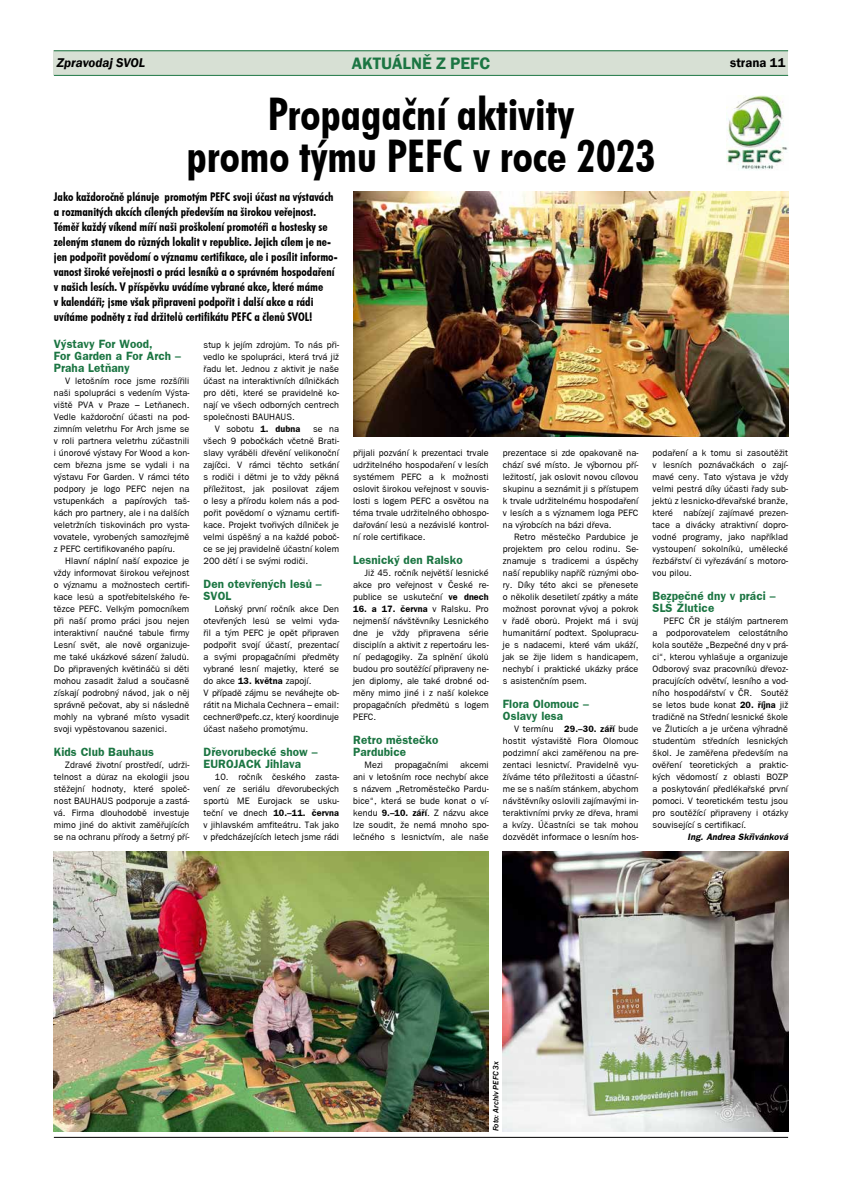
<style>
.page{position:relative;width:842px;height:1191px;background:#fff}
.page>*{position:absolute;margin:0;border:0;box-sizing:border-box;transform-origin:0 0}
.t1{font:45px/42px "Futura Bd Cn AT";color:#000;text-align:center}
.t2{font:600 17px "Franklin Gothic";color:#1b7542}
.t3{font:italic 600 13px "Franklin Gothic";color:#000}
.t4{font:600 13px "Franklin Gothic";color:#000}
.t5{font:12px/15px "Futura Bd Cn AT";color:#000}
.t6{font:700 12px/12px "Frankfurt Gothic";letter-spacing:.01em;color:#1b7542}
.t7{font:9.3px/12px "Frankfurt Gothic";letter-spacing:.01em;color:#000;text-align:justify}
.t8{font:italic 700 9.3px "Frankfurt Gothic";letter-spacing:.01em;color:#000}
.t9{font:italic 500 8px "Franklin Gothic";color:#000}
.s1{font-weight:700}
</style>
<div class="page">
<hr style="left:54px;top:1137px;width:734px;height:1px;background:#000">
<div style="left:54px;top:50px;width:734px;height:25px;background:#d7e0d4"></div>
<hr style="left:54px;top:51px;width:734px;height:1px;background:#1b7542">
<hr style="left:54px;top:75px;width:734px;height:1px;background:#1b7542">
<img style="left:503px;top:852px;width:285px;height:279px">
<img style="left:353px;top:192px;width:435px;height:244px">
<img style="left:726px;top:96px;width:62px;height:74px">
<img style="left:54px;top:852px;width:435px;height:279px">
<h2 class="t2" style="left:352px;top:53px;width:140px">AKTUÁLNĚ Z PEFC</h2>
<h1 class="t1" style="left:187px;top:94px;width:470px">Propagační aktivity<br>promo týmu PEFC v roce 2023</h1>
<p class="t5" style="left:54px;top:189px;width:285px">Jako každoročně plánuje promotým PEFC svoji účast na výstavách a rozmanitých akcích cílených především na širokou veřejnost.<br>Téměř každý víkend míří naši proškolení promotéři a hostesky se zeleným stanem do různých lokalit v republice. Jejich cílem je ne&shy;jen podpořit povědomí o významu certifikace, ale i posílit informo&shy;vanost široké veřejnosti o práci lesníků a o správném hospodaření v našich lesích. V příspěvku uvádíme vybrané akce, které máme<br>v kalendáři; jsme však připraveni podpořit i další akce a rádi uvítáme podněty z řad držitelů certifikátu PEFC a členů SVOL!</p>
<h3 class="t3" style="left:57px;top:55px;width:90px">Zpravodaj SVOL</h3>
<h3 class="t4" style="left:730px;top:55px;width:57px">strana 11</h3>
<p class="t6" style="left:54px;top:337px;width:128px">Výstavy For Wood,<br>For Garden a For Arch –<br>Praha Letňany</p>
<p class="t7" style="left:54px;top:374px;width:137px;text-indent:11px">V letošním roce jsme rozšířili naši spolupráci s vedením Výsta&shy;viště PVA v Praze – Letňanech.<br>Vedle každoroční účasti na pod&shy;zimním veletrhu For Arch jsme se v roli partnera veletrhu zúčastnili i únorové výstavy For Wood a kon&shy;cem března jsme se vydali i na výstavu For Garden. V rámci této podpory je logo PEFC nejen na vstupenkách a papírových taš&shy;kách pro partnery, ale i na dalších veletržních tiskovinách pro vysta&shy;vovatele, vyrobených samozřejmě z PEFC certifikovaného papíru.</p>
<p class="t7" style="left:54px;top:554px;width:137px;text-indent:11px">Hlavní náplní naší expozice je vždy informovat širokou veřejnost o významu a možnostech certifi&shy;kace lesů a spotřebitelského ře&shy;tězce PEFC. Velkým pomocníkem při naší promo práci jsou nejen interaktivní naučné tabule firmy Lesní svět, ale nově organizuje&shy;me také ukázkové sázení žaludů.<br>Do připravených květináčů si děti mohou zasadit žalud a současně získají podrobný návod, jak o něj správně pečovat, aby si následně mohly na vybrané místo vysadit svoji vypěstovanou sazenici.</p>
<p class="t6" style="left:54px;top:745px;width:102px">Kids Club Bauhaus</p>
<p class="t7" style="left:54px;top:758px;width:137px;text-indent:11px">Zdravé životní prostředí, udrži&shy;telnost a důraz na ekologii jsou stěžejní hodnoty, které společ&shy;nost BAUHAUS podporuje a zastá&shy;vá. Firma dlouhodobě investuje mimo jiné do aktivit zaměřujících se na ochranu přírody a šetrný pří-</p>
<p class="t7" style="left:204px;top:338px;width:137px">stup k jejím zdrojům. To nás při-</p>
<p class="t7" style="left:204px;top:350px;width:137px">vedlo ke spolupráci, která trvá již</p>
<p class="t7" style="left:204px;top:362px;width:137px">řadu let. Jednou z aktivit je naše</p>
<p class="t7" style="left:204px;top:374px;width:137px">účast na interaktivních dílničkách</p>
<p class="t7" style="left:204px;top:386px;width:137px">pro děti, které se pravidelně ko-</p>
<p class="t7" style="left:204px;top:398px;width:137px">nají ve všech odborných centrech</p>
<p class="t7" style="left:204px;top:410px;width:93px">společnosti BAUHAUS.</p>
<p class="t7" style="left:215px;top:422px;width:87px">V sobotu <span class="s1">1. dubna</span></p>
<p class="t7" style="left:204px;top:422px;width:137px;text-indent:110px">se na všech 9 pobočkách včetně Brati&shy;slavy vyráběli dřevění velikonoční zajíčci. V rámci těchto setkání s rodiči i dětmi je to vždy pěkná příležitost, jak posilovat zájem o lesy a přírodu kolem nás a pod&shy;pořit povědomí o významu certifi&shy;kace. Projekt tvořivých dílniček je velmi úspěšný a na každé poboč&shy;ce se jej pravidelně účastní kolem 200 dětí i se svými rodiči.</p>
<p class="t6" style="left:204px;top:577px;width:120px">Den otevřených lesů –<br>SVOL</p>
<p class="t7" style="left:204px;top:602px;width:137px;text-align:left;text-indent:11px">Loňský první ročník akce Den otevřených lesů se velmi vyda&shy;řil a tým PEFC je opět připraven podpořit svojí účastí, prezentací a svými propagačními předměty vybrané lesní majetky, které se do akce <span class="s1">13. května</span> zapojí.<br>V případě zájmu se neváhejte ob&shy;rátit na Michala Cechnera – email: cechner@pefc.cz, který koordinuje účast našeho promotýmu.</p>
<p class="t6" style="left:204px;top:745px;width:115px">Dřevorubecké show –<br>EUROJACK Jihlava</p>
<p class="t7" style="left:204px;top:770px;width:137px;text-indent:11px">10. ročník českého zasta&shy;vení ze seriálu dřevorubeckých sportů ME Eurojack se usku&shy;teční ve dnech <span class="s1">10.–11. června </span>v jihlavském amfiteátru. Tak jako v předcházejících letech jsme rádi</p>
<p class="t7" style="left:353px;top:446px;width:137px">přijali pozvání k prezentaci trvale udržitelného hospodaření v lesích systémem PEFC a k možnosti oslovit širokou veřejnost v souvis&shy;losti s logem PEFC a osvětou na téma trvale udržitelného obhospo&shy;dařování lesů a nezávislé kontrol&shy;ní role certifikace.</p>
<p class="t6" style="left:353px;top:553px;width:111px">Lesnický den Ralsko</p>
<p class="t7" style="left:353px;top:566px;width:137px;text-indent:11px">Již 45. ročník největší lesnické akce pro veřejnost v České re&shy;publice se uskuteční <span class="s1">ve dnech</span></p>
<p class="t7" style="left:353px;top:602px;width:137px"><span class="s1">16. a 17. června</span> v Ralsku. Pro nejmenší návštěvníky Lesnického dne je vždy připravena série disciplín a aktivit z repertoáru les&shy;ní pedagogiky. Za splnění úkolů budou pro soutěžící připraveny ne&shy;jen diplomy, ale také drobné od&shy;měny mimo jiné i z naší kolekce propagačních předmětů s logem PEFC.</p>
<p class="t6" style="left:353px;top:733px;width:87px">Retro městečko<br>Pardubice</p>
<p class="t7" style="left:365px;top:758px;width:20px">Mezi</p>
<p class="t7" style="left:395px;top:758px;width:55px">propagačními</p>
<p class="t7" style="left:353px;top:758px;width:137px;text-indent:107px">akcemi ani v letošním roce nechybí akce s názvem „Retroměstečko Pardu&shy;bice“, která se bude konat o ví&shy;kendu <span class="s1">9.–10. září</span>. Z názvu akce lze soudit, že nemá mnoho spo&shy;lečného s lesnictvím, ale naše</p>
<p class="t7" style="left:503px;top:446px;width:137px">prezentace si zde opakovaně na&shy;chází své místo. Je výbornou pří&shy;ležitostí, jak oslovit novou cílovou skupinu a seznámit ji s přístupem k trvale udržitelnému hospodaření v lesích a s významem loga PEFC na výrobcích na bázi dřeva.</p>
<p class="t7" style="left:503px;top:530px;width:137px;text-indent:11px">Retro městečko Pardubice je projektem pro celou rodinu. Se&shy;znamuje s tradicemi a úspěchy naší republiky napříč různými obo&shy;ry. Díky této akci se přenesete o několik desetiletí zpátky a máte možnost porovnat vývoj a pokrok v řadě oborů. Projekt má i svůj humanitární podtext. Spolupracu&shy;je s nadacemi, které vám ukáží, jak se žije lidem s handicapem, nechybí i praktické ukázky práce s asistenčním psem.</p>
<p class="t6" style="left:503px;top:697px;width:88px">Flora Olomouc –<br>Oslavy lesa</p>
<p class="t7" style="left:503px;top:722px;width:137px;text-indent:11px">V termínu <span class="s1">29.–30. září</span> bude hostit výstaviště Flora Olomouc podzimní akci zaměřenou na pre&shy;zentaci lesnictví. Pravidelně vyu&shy;žíváme této příležitosti a účastní&shy;me se s naším stánkem, abychom návštěvníky oslovili zajímavými in&shy;teraktivními prvky ze dřeva, hrami a kvízy. Účastníci se tak mohou dozvědět informace o lesním hos-</p>
<p class="t7" style="left:653px;top:446px;width:137px">podaření a k tomu si zasoutěžit v lesních poznávačkách o zají&shy;mavé ceny. Tato výstava je vždy velmi pestrá díky účasti řady sub&shy;jektů z lesnicko-dřevařské branže, které nabízejí zajímavé prezen&shy;tace a divácky atraktivní dopro&shy;vodné programy, jako například vystoupení sokolníků, umělecké řezbářství či vyřezávání s motoro&shy;vou pilou.</p>
<p class="t6" style="left:653px;top:589px;width:124px">Bezpečné dny v práci –<br>SLŠ Žlutice</p>
<p class="t7" style="left:653px;top:614px;width:137px;text-indent:11px">PEFC ČR je stálým partnerem a podporovatelem celostátního kola soutěže „Bezpečné dny v prá&shy;ci“, kterou vyhlašuje a organizuje Odborový svaz pracovníků dřevoz&shy;pracujících odvětví, lesního a vod&shy;ního hospodářství v ČR. Soutěž se letos bude konat <span class="s1">20. října</span> již tradičně na Střední lesnické škole ve Žluticích a je určena výhradně studentům středních lesnických škol. Je zaměřena především na ověření teoretických a praktic&shy;kých vědomostí z oblasti BOZP a poskytování předlékařské první pomoci. V teoretickém testu jsou pro soutěžící připraveny i otázky související s certifikací.</p>
<p class="t8" style="left:688px;top:831px;width:102px">Ing. Andrea Skřivánková</p>
<p class="t9" style="left:491px;top:1131px;width:72px;rotate:-90deg">Foto: Archiv PEFC 3x</p>
</div>
